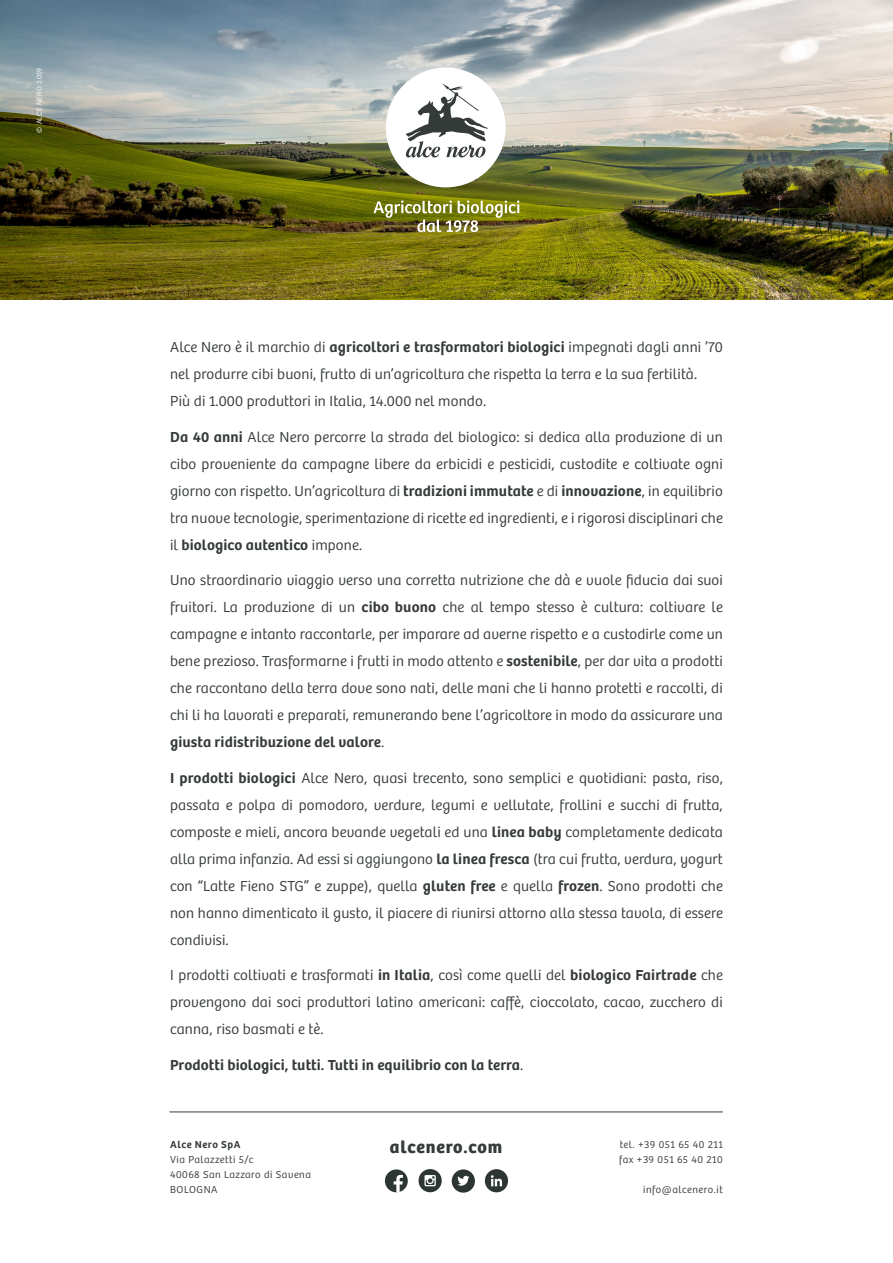
<style>
.page{position:relative;width:893px;height:1263px;background:#fff}
.page>*{position:absolute;margin:0;border:0;box-sizing:border-box;transform-origin:0 0}
.t1{font:700 18px "Bree";letter-spacing:.05em;color:#353b39}
.t2{font:300 15px/27px "Bree";letter-spacing:.01em;color:#353b39;text-align:justify}
.t3{font:600 15px "Bree";letter-spacing:.01em;color:#353b39}
.t4{font:300 10.5px "Bree";letter-spacing:.05em;color:#353b39}
.t5{font:600 10.5px "Bree";letter-spacing:.05em;color:#353b39}
.t6{font:300 7.5px "Bree";letter-spacing:.05em;color:#fff}
.s1{font-weight:600}
.s2{font-weight:300}
</style>
<div class="page">
<img style="left:0;top:0;width:893px;height:300px">
<img style="left:373px;top:200px;width:146px;height:32px">
<div style="left:386px;top:68px;width:120px;height:119px;background:#fff;border-radius:50%"></div>
<svg style="left:406px;top:83px;width:82px;height:74px"></svg>
<div style="left:418px;top:1169px;width:24px;height:23px;background:#2d3634;border-radius:50%"></div>
<svg style="left:424px;top:1175px;width:12px;height:11px"></svg>
<div style="left:385px;top:1169px;width:23px;height:23px;background:#2d3634;border-radius:50%"></div>
<svg style="left:394px;top:1175px;width:9px;height:18px"></svg>
<div style="left:452px;top:1169px;width:23px;height:24px;background:#2d3634;border-radius:50%"></div>
<div style="left:485px;top:1169px;width:23px;height:23px;background:#2d3634;border-radius:50%"></div>
<svg style="left:457px;top:1176px;width:12px;height:10px"></svg>
<svg style="left:491px;top:1175px;width:11px;height:11px"></svg>
<hr style="left:170px;top:1112px;width:552px;height:1px;background:#353b39">
<p class="t6" style="left:35px;top:133px;width:67px;rotate:-90deg">© ALCE NERO 2019</p>
<p class="t2" style="left:170px;top:334px;width:554px">Alce Nero è il marchio di <span class="s1">agricoltori e trasformatori biologici</span> impegnati dagli anni ’70 nel produrre cibi buoni, frutto di un’agricoltura che rispetta la terra e la sua fertilità.</p>
<p class="t2" style="left:170px;top:388px;width:318px">Più di 1.000 produttori in Italia, 14.000 nel mondo.</p>
<p class="t2" style="left:170px;top:424px;width:554px"><span class="s1">Da 40 anni</span> Alce Nero percorre la strada del biologico: si dedica alla produzione di un cibo proveniente da campagne libere da erbicidi e pesticidi, custodite e coltivate ogni giorno con rispetto. Un’agricoltura di <span class="s1">tradizioni immutate</span> e di <span class="s1">innovazione</span>, in equilibrio tra nuove tecnologie, sperimentazione di ricette ed ingredienti, e i rigorosi disciplinari che il <span class="s1">biologico autentico</span> impone.</p>
<p class="t2" style="left:170px;top:567px;width:554px">Uno straordinario viaggio verso una corretta nutrizione che dà e vuole fiducia dai suoi fruitori. La produzione di un <span class="s1">cibo buono</span> che al tempo stesso è cultura: coltivare le campagne e intanto raccontarle, per imparare ad averne rispetto e a custodirle come un bene prezioso. Trasformarne i frutti in modo attento e <span class="s1">sostenibile</span>, per dar vita a prodotti che raccontano della terra dove sono nati, delle mani che li hanno protetti e raccolti, di chi li ha lavorati e preparati, remunerando bene l’agricoltore in modo da assicurare una <span class="s1">giusta ridistribuzione del valore</span>.</p>
<p class="t2" style="left:170px;top:765px;width:554px"><span class="s1">I prodotti biologici</span> Alce Nero, quasi trecento, sono semplici e quotidiani: pasta, riso, passata e polpa di pomodoro, verdure, legumi e vellutate, frollini e succhi di frutta, composte e mieli, ancora bevande vegetali ed una <span class="s1">linea baby</span> completamente dedicata alla prima infanzia. Ad essi si aggiungono <span class="s1">la linea fresca</span> (tra cui frutta, verdura, yogurt con “Latte Fieno STG” e zuppe), quella <span class="s1">gluten free</span> e quella <span class="s1">frozen</span>. Sono prodotti che non hanno dimenticato il gusto, il piacere di riunirsi attorno alla stessa tavola, di essere condivisi.</p>
<p class="t2" style="left:170px;top:962px;width:554px">I prodotti coltivati e trasformati <span class="s1">in Italia</span>, così come quelli del <span class="s1">biologico Fairtrade</span> che provengono dai soci produttori latino americani: caffè, cioccolato, cacao, zucchero di canna, riso basmati e tè.</p>
<p class="t3" style="left:170px;top:1056px;width:355px">Prodotti biologici, tutti. Tutti in equilibrio con la terra<span class="s2">.</span></p>
<p class="t5" style="left:170px;top:1138px;width:72px">Alce Nero SpA</p>
<p class="t1" style="left:390px;top:1136px;width:114px">alcenero.com</p>
<p class="t4" style="left:170px;top:1153px;width:85px">Via Palazzetti 5/c</p>
<p class="t4" style="left:170px;top:1168px;width:142px">40068 San Lazzaro di Savena</p>
<p class="t4" style="left:170px;top:1183px;width:49px">BOLOGNA</p>
<p class="t4" style="left:620px;top:1138px;width:105px">tel. +39 051 65 40 211</p>
<p class="t4" style="left:619px;top:1153px;width:105px">fax +39 051 65 40 210</p>
<p class="t4" style="left:643px;top:1183px;width:81px">info@alcenero.it</p>
</div>
